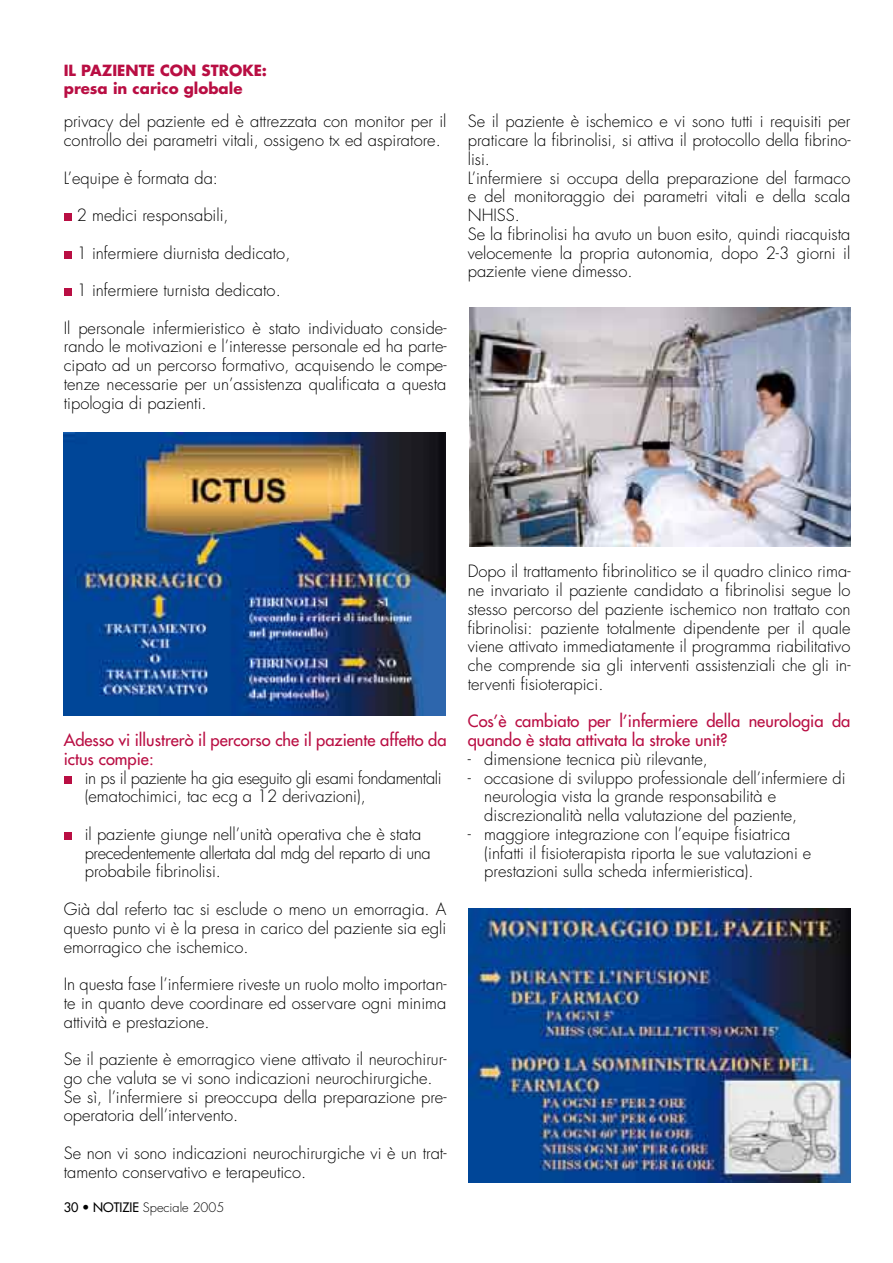
<style>
.page{position:relative;width:893px;height:1263px;background:#fff}
.page>*{position:absolute;margin:0;border:0;box-sizing:border-box;transform-origin:0 0}
.t1{font:300 16.5px/18.8px "Futura";color:#000}
.t2{font:16.5px/18.8px "Futura";color:#b90e43}
.t3{font:300 16.5px/18.8px "Futura";letter-spacing:-.025em;color:#000}
.t4{font:700 15px/18px "Futura";color:#b90e43}
.t5{font:300 12.75px "Futura";color:#000}
.s1{font-weight:400}
</style>
<div class="page">
<div style="left:64px;top:213px;width:8px;height:8px;background:#b90e43"></div>
<div style="left:64px;top:251px;width:8px;height:8px;background:#b90e43"></div>
<div style="left:64px;top:288px;width:8px;height:8px;background:#b90e43"></div>
<div style="left:64px;top:776px;width:8px;height:8px;background:#b90e43"></div>
<div style="left:64px;top:832px;width:8px;height:8px;background:#b90e43"></div>
<img style="left:468px;top:909px;width:382px;height:273px">
<img style="left:64px;top:432px;width:382px;height:283px">
<img style="left:469px;top:308px;width:381px;height:238px">
<p class="t4" style="left:64px;top:61px;width:205px">IL PAZIENTE CON STROKE: presa in carico globale</p>
<p class="t1" style="left:64px;top:112px;width:384px">privacy del paziente ed è attrezzata con monitor per il controllo dei parametri vitali, ossigeno tx ed aspiratore.</p>
<p class="t1" style="left:64px;top:169px;width:156px">L’equipe è formata da:</p>
<p class="t1" style="left:77px;top:206px;width:153px">2 medici responsabili,</p>
<p class="t1" style="left:77px;top:244px;width:215px">1 infermiere diurnista dedicato,</p>
<p class="t1" style="left:77px;top:281px;width:206px">1 infermiere turnista dedicato.</p>
<p class="t1" style="left:64px;top:319px;width:384px;text-align:justify">Il personale infermieristico è stato individuato conside&shy;rando le motivazioni e l’interesse personale ed ha parte&shy;cipato ad un percorso formativo, acquisendo le compe&shy;tenze necessarie per un’assistenza qualificata a questa tipologia di pazienti.</p>
<p class="t1" style="left:468px;top:112px;width:384px">Se il paziente è ischemico e vi sono tutti i requisiti per praticare la fibrinolisi, si attiva il protocollo della fibrino&shy;lisi.<br>L’infermiere si occupa della preparazione del farmaco e del monitoraggio dei parametri vitali e della scala NHISS.<br>Se la fibrinolisi ha avuto un buon esito, quindi riacquista velocemente la propria autonomia, dopo 2-3 giorni il paziente viene dimesso.</p>
<p class="t2" style="left:64px;top:731px;width:384px">Adesso vi illustrerò il percorso che il paziente affetto da ictus compie:</p>
<p class="t3" style="left:85px;top:769px;width:358px">in ps il paziente ha gia eseguito gli esami fondamentali (ematochimici, tac ecg a 12 derivazioni),</p>
<p class="t1" style="left:85px;top:825px;width:348px">il paziente giunge nell’unità operativa che è stata precedentemente allertata dal mdg del reparto di una probabile fibrinolisi.</p>
<p class="t1" style="left:64px;top:900px;width:384px;text-align:justify">Già dal referto tac si esclude o meno un emorragia. A questo punto vi è la presa in carico del paziente sia egli emorragico che ischemico.</p>
<p class="t1" style="left:64px;top:975px;width:384px;text-align:justify">In questa fase l’infermiere riveste un ruolo molto importan&shy;te in quanto deve coordinare ed osservare ogni minima attività e prestazione.</p>
<p class="t1" style="left:64px;top:1050px;width:384px">Se il paziente è emorragico viene attivato il neurochirur&shy;go che valuta se vi sono indicazioni neurochirurgiche.<br>Se sì, l’infermiere si preoccupa della preparazione pre&shy;operatoria dell’intervento.</p>
<p class="t1" style="left:64px;top:1144px;width:384px">Se non vi sono indicazioni neurochirurgiche vi è un trat&shy;tamento conservativo e terapeutico.</p>
<p class="t5" style="left:64px;top:1199px;width:162px"><span class="s1">30 • NOTIZIE</span> Speciale 2005</p>
<p class="t1" style="left:468px;top:562px;width:384px;text-align:justify">Dopo il trattamento fibrinolitico se il quadro clinico rima&shy;ne invariato il paziente candidato a fibrinolisi segue lo stesso percorso del paziente ischemico non trattato con fibrinolisi: paziente totalmente dipendente per il quale viene attivato immediatamente il programma riabilitativo che comprende sia gli interventi assistenziali che gli in&shy;terventi fisioterapici.</p>
<p class="t2" style="left:468px;top:712px;width:384px">Cos’è cambiato per l’infermiere della neurologia da quando è stata attivata la stroke unit?</p>
<p class="t1" style="left:468px;top:750px;width:242px">- dimensione tecnica più rilevante,</p>
<p class="t1" style="left:484px;top:769px;width:363px;text-indent:-16px">- occasione di sviluppo professionale dell’infermiere di neurologia vista la grande responsabilità e discrezionalità nella valutazione del paziente,</p>
<p class="t1" style="left:484px;top:825px;width:329px;text-indent:-16px">- maggiore integrazione con l’equipe fisiatrica (infatti il fisioterapista riporta le sue valutazioni e prestazioni sulla scheda infermieristica).</p>
</div>
